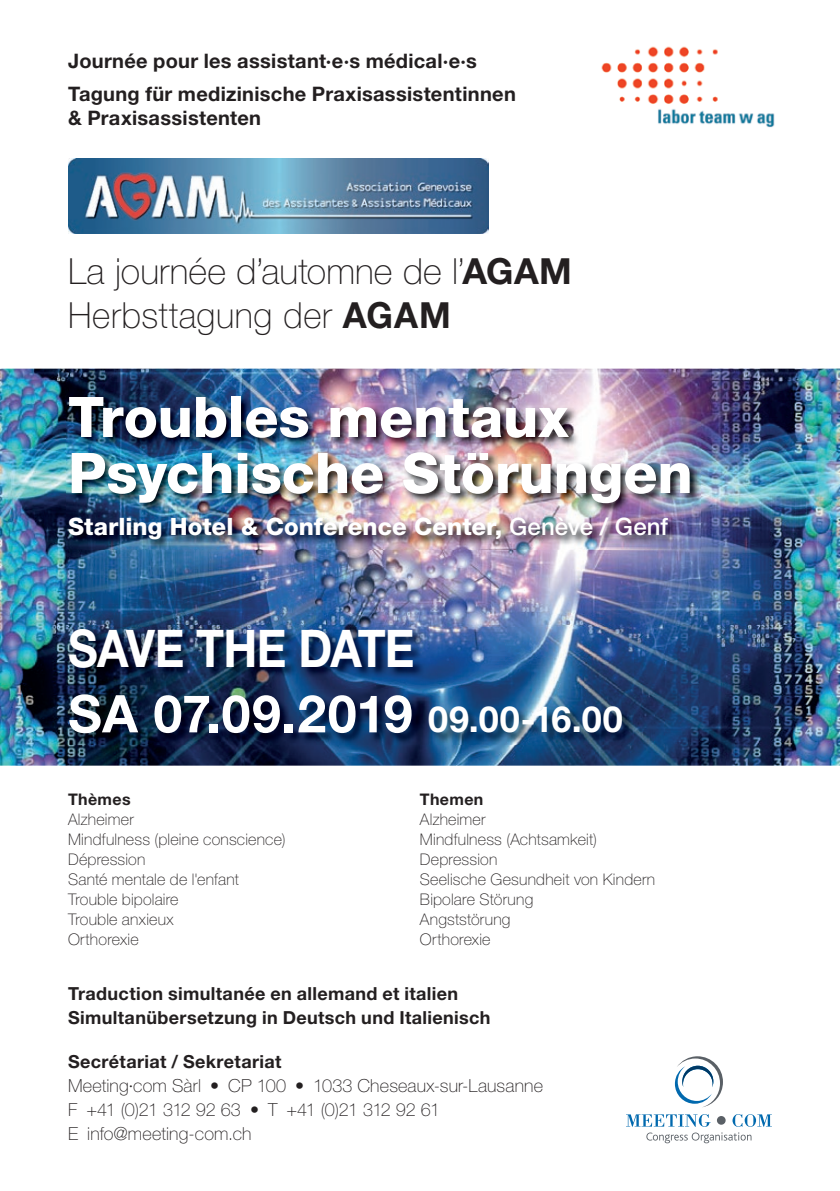
<style>
.page{position:relative;width:840px;height:1191px;background:#fff}
.page>*{position:absolute;margin:0;border:0;box-sizing:border-box;transform-origin:0 0}
.t1{font:800 56px/56px "Helvetica Neue LT Std";color:#fff}
.t2{font:700 52px/65.6px "Helvetica Neue LT Std";letter-spacing:-.01em;color:#fff;scale:.88 1}
.t3{font:100 36px/44px "Helvetica Neue LT Std";letter-spacing:.01em;color:#231f20}
.t4{font:800 24px "Helvetica Neue LT Std";color:#fff}
.t5{font:700 20px/32.4px "Helvetica Neue LT Std";letter-spacing:.015em;color:#231f20}
.t6{font:700 18px/24px "Helvetica Neue LT Std";letter-spacing:.02em;color:#231f20}
.t7{font:100 18px/24px "Helvetica Neue LT Std";letter-spacing:.01em;color:#231f20}
.t8{font:100 16px "Helvetica Neue LT Std";letter-spacing:.015em;color:#231f20}
.t9{font:700 16px "Helvetica Neue LT Std";letter-spacing:.02em;color:#231f20}
.s1{font-weight:700}
.s2{font-weight:500}
.s3{font-size:36px}
</style>
<div class="page">
<img style="left:0;top:369px;width:839px;height:396px">
<img style="left:66px;top:395px;width:634px;height:155px">
<svg style="left:674px;top:1056px;width:48px;height:51px"></svg>
<svg style="left:646px;top:1132px;width:105px;height:11px"></svg>
<svg style="left:626px;top:1114px;width:84px;height:12px"></svg>
<svg style="left:732px;top:1114px;width:39px;height:12px"></svg>
<div style="left:716px;top:1116px;width:9px;height:8px;background:#5a6066;border-radius:50%"></div>
<img style="left:69px;top:628px;width:564px;height:117px">
<img style="left:601px;top:46px;width:174px;height:82px">
<img style="left:68px;top:159px;width:420px;height:75px">
<p class="t5" style="left:68px;top:44px;width:449px">Journée pour les assistant·e·s médical·e·s<br>Tagung für medizinische Praxisassistentinnen</p>
<p class="t5" style="left:68px;top:101px;width:194px">&amp; Praxisassistenten</p>
<h3 class="t3" style="left:68px;top:249px;width:505px">La journée d’automne de l’<span class="s1">AGAM<br></span>Herbsttagung der <span class="s1">AGAM</span></h3>
<h1 class="t1" style="left:68px;top:389px;width:625px">Troubles mentaux<br>Psychische Störungen</h1>
<h3 class="t4" style="left:68px;top:512px;width:601px">Starling Hotel &amp; Conference Center, <span class="s2">Genève / Genf</span></h3>
<h2 class="t2" style="left:68px;top:614px;width:631px">SAVE THE DATE<br>SA 07.09.2019 <span class="s3">09.00-16.00</span></h2>
<p class="t9" style="left:68px;top:790px;width:64px">Thèmes</p>
<p class="t9" style="left:420px;top:790px;width:65px">Themen</p>
<p class="t8" style="left:68px;top:810px;width:67px">Alzheimer</p>
<p class="t8" style="left:420px;top:810px;width:67px">Alzheimer</p>
<p class="t8" style="left:68px;top:830px;width:219px">Mindfulness (pleine conscience)</p>
<p class="t8" style="left:420px;top:830px;width:178px">Mindfulness (Achtsamkeit)</p>
<p class="t8" style="left:68px;top:850px;width:79px">Dépression</p>
<p class="t8" style="left:420px;top:850px;width:79px">Depression</p>
<p class="t8" style="left:68px;top:870px;width:172px">Santé mentale de l'enfant</p>
<p class="t8" style="left:420px;top:870px;width:237px">Seelische Gesundheit von Kindern</p>
<p class="t8" style="left:68px;top:890px;width:112px">Trouble bipolaire</p>
<p class="t8" style="left:420px;top:890px;width:115px">Bipolare Störung</p>
<p class="t8" style="left:68px;top:910px;width:107px">Trouble anxieux</p>
<p class="t8" style="left:420px;top:910px;width:92px">Angststörung</p>
<p class="t8" style="left:68px;top:930px;width:72px">Orthorexie</p>
<p class="t8" style="left:420px;top:930px;width:72px">Orthorexie</p>
<p class="t6" style="left:68px;top:980px;width:423px">Traduction simultanée en allemand et italien<br>Simultanübersetzung in Deutsch und Italienisch</p>
<p class="t6" style="left:68px;top:1049px;width:215px">Secrétariat / Sekretariat</p>
<p class="t7" style="left:68px;top:1073px;width:476px">Meeting·com Sàrl • CP 100 • 1033 Cheseaux-sur-Lausanne<br>F +41 (0)21 312 92 63 • T +41 (0)21 312 92 61<br>E info@meeting-com.ch</p>
</div>
